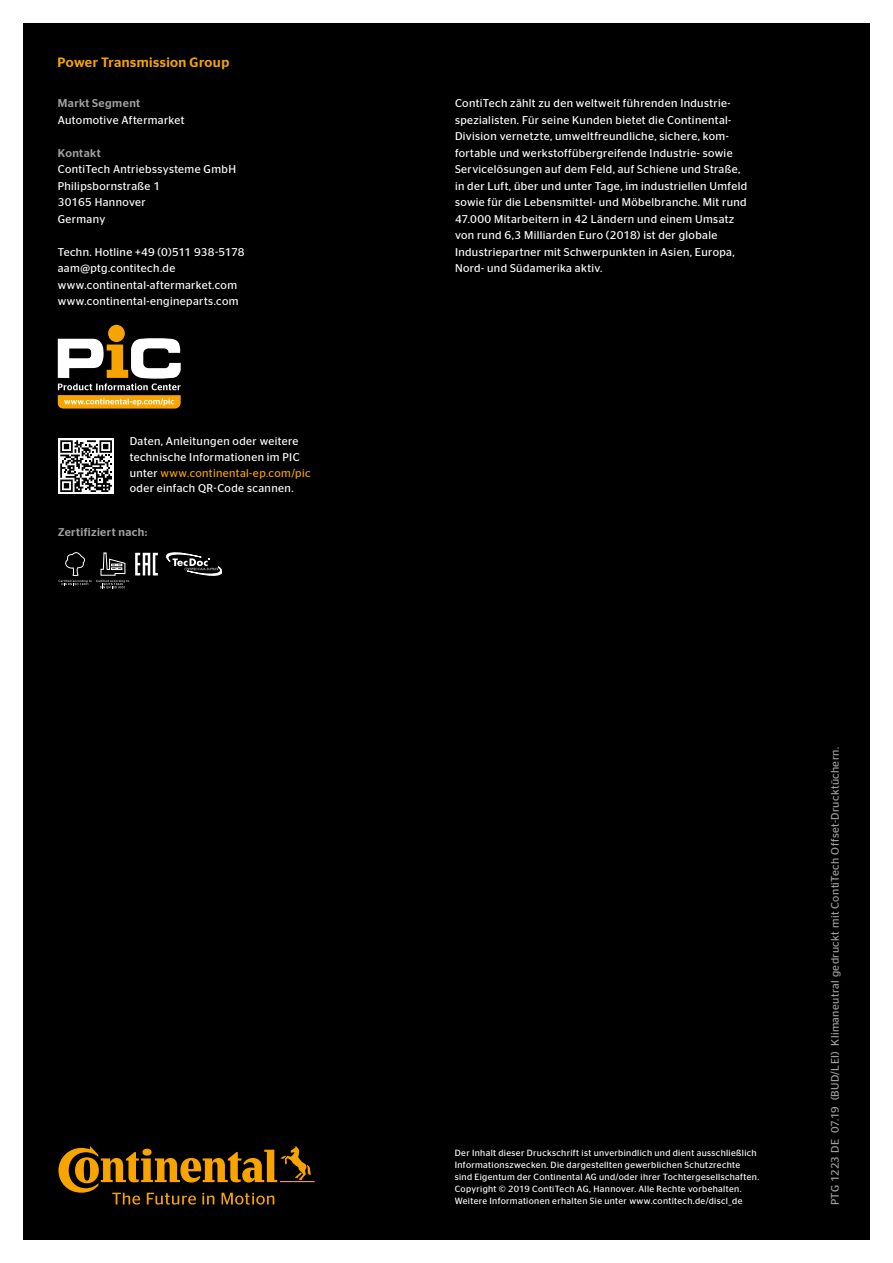
<style>
.page{position:relative;width:893px;height:1263px;background:#fff}
.page>*{position:absolute;margin:0;border:0;box-sizing:border-box;transform-origin:0 0}
.t1{font:500 13.5px "Continental Stag Sans";letter-spacing:.03em;color:#f7a400}
.t2{font:11.25px/16.5px "Continental Stag Sans";letter-spacing:.035em;color:#fff}
.t3{font:500 11.25px "Continental Stag Sans";letter-spacing:.035em;color:#a0a2a2}
.t4{font:10.95px "Continental Stag Sans";letter-spacing:.035em;color:#a0a2a2}
.t5{font:9px/12px "Continental Stag Sans";letter-spacing:.04em;color:#fff}
.s1{color:#f7a400}
</style>
<div class="page">
<div style="left:23px;top:23px;width:847px;height:1216px;background:#000"></div>
<svg style="left:58px;top:1146px;width:257px;height:58px"></svg>
<svg style="left:59px;top:552px;width:70px;height:36px"></svg>
<svg style="left:135px;top:552px;width:87px;height:24px"></svg>
<div style="left:108px;top:325px;width:17px;height:17px;background:#f7a400;border-radius:50%"></div>
<svg style="left:58px;top:338px;width:123px;height:71px"></svg>
<div style="left:58px;top:438px;width:56px;height:56px;background:#fff"></div>
<svg style="left:60px;top:440px;width:52px;height:52px"></svg>
<p class="t1" style="left:58px;top:55px;width:173px">Power Transmission Group</p>
<p class="t3" style="left:58px;top:97px;width:84px">Markt Segment</p>
<p class="t2" style="left:58px;top:111px;width:128px">Automotive Aftermarket</p>
<p class="t3" style="left:58px;top:146px;width:44px">Kontakt</p>
<p class="t2" style="left:58px;top:161px;width:180px">ContiTech Antriebssysteme GmbH<br>Philipsbornstraße 1<br>30165 Hannover<br>Germany</p>
<p class="t2" style="left:58px;top:243px;width:188px">Techn. Hotline +49 (0)511 938-5178 aam@ptg.contitech.de www.continental-aftermarket.com www.continental-engineparts.com</p>
<p class="t2" style="left:130px;top:433px;width:182px;line-height:15.8px">Daten, Anleitungen oder weitere technische Informationen im PIC unter <span class="s1">www.continental-ep.com/pic </span>oder einfach QR-Code scannen.</p>
<p class="t3" style="left:58px;top:526px;width:91px">Zertifiziert nach:</p>
<p class="t2" style="left:455px;top:95px;width:294px">ContiTech zählt zu den weltweit führenden Industrie&shy;spezialisten. Für seine Kunden bietet die Continental-Division vernetzte, umweltfreundliche, sichere, kom&shy;fortable und werkstoffübergreifende Industrie- sowie Servicelösungen auf dem Feld, auf Schiene und Straße, in der Luft, über und unter Tage, im industriellen Umfeld sowie für die Lebensmittel- und Möbelbranche. Mit rund 47.000 Mitarbeitern in 42 Ländern und einem Umsatz von rund 6,3 Milliarden Euro (2018) ist der globale Industriepartner mit Schwerpunkten in Asien, Europa, Nord- und Südamerika aktiv.</p>
<p class="t5" style="left:455px;top:1147px;width:306px">Der Inhalt dieser Druckschrift ist unverbindlich und dient ausschließlich Informationszwecken. Die dargestellten gewerblichen Schutzrechte sind Eigentum der Continental AG und/oder ihrer Tochtergesellschaften.<br>Copyright © 2019 ContiTech AG, Hannover. Alle Rechte vorbehalten.<br>Weitere Informationen erhalten Sie unter www.contitech.de/discl_de</p>
<p class="t4" style="left:829px;top:1205px;width:460px;rotate:-90deg">PTG 1223 DE 07.19 (BUD/LEI) Klimaneutral gedruckt mit ContiTech Offset-Drucktüchern.</p>
</div>
